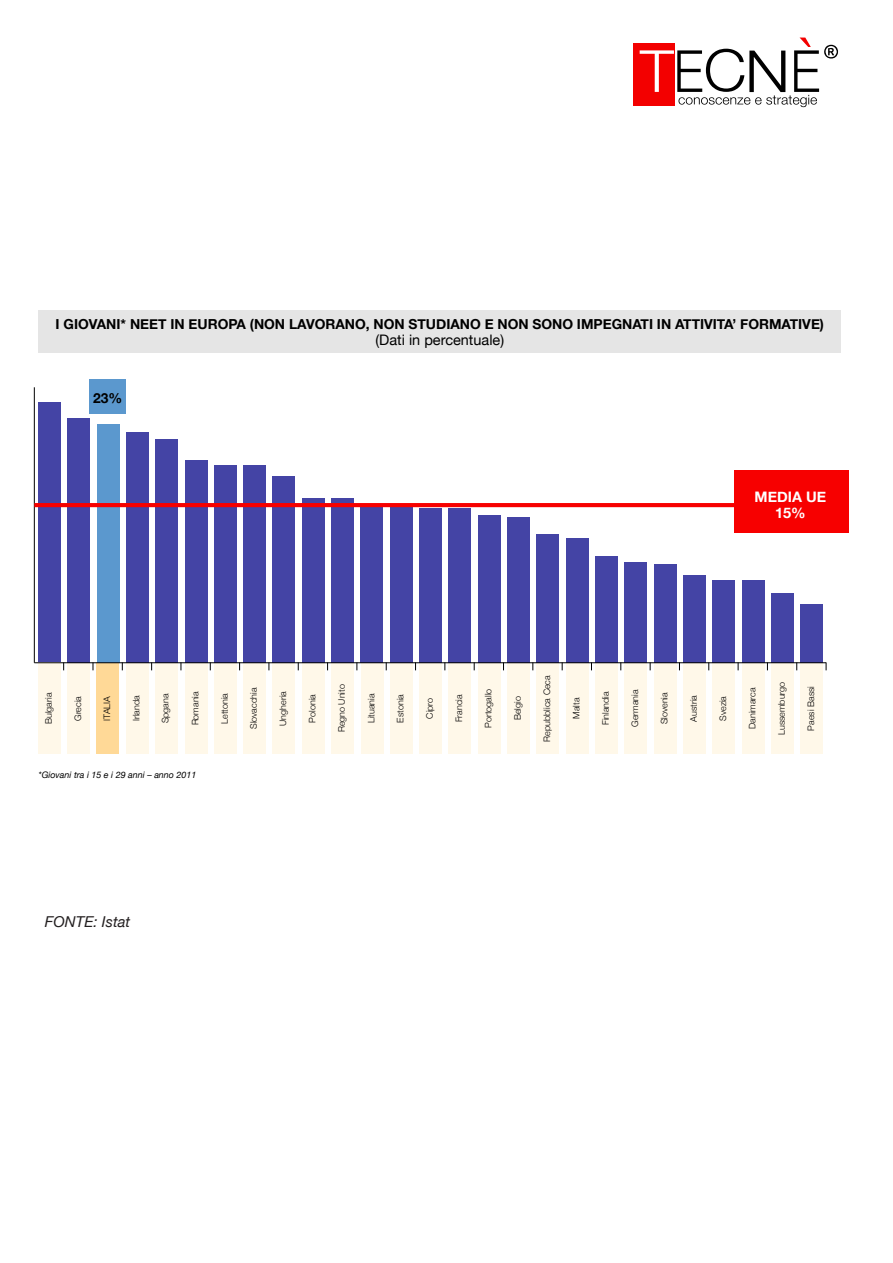
<style>
.page{position:relative;width:893px;height:1263px;background:#fff}
.page>*{position:absolute;margin:0;border:0;box-sizing:border-box;transform-origin:0 0}
.t1{font:italic 15px "Helvetica Neue";color:#231f20}
.t2{font:14.55px "Helvetica Neue";color:#000}
.t3{font:700 14.55px/15.9px "Helvetica Neue";color:#fff;text-align:center}
.t4{font:700 13.8px "Helvetica Neue";color:#000}
.t5{font:300 9px "Helvetica Neue";color:#000}
.t6{font:italic 9px "Helvetica Neue";color:#000}
</style>
<div class="page">
<div style="left:90px;top:379px;width:36px;height:35px;background:#5b98ce"></div>
<div style="left:38px;top:403px;width:23px;height:260px;background:#4444a5"></div>
<div style="left:39px;top:310px;width:802px;height:43px;background:#e5e5e5"></div>
<div style="left:39px;top:663px;width:22px;height:91px;background:#fff8e9"></div>
<hr style="left:34px;top:387px;width:1px;height:276px;background:#000">
<div style="left:68px;top:663px;width:22px;height:91px;background:#fff8e9"></div>
<div style="left:97px;top:663px;width:22px;height:91px;background:#ffd997"></div>
<div style="left:126px;top:663px;width:22px;height:91px;background:#fff8e9"></div>
<div style="left:155px;top:663px;width:22px;height:91px;background:#fff8e9"></div>
<div style="left:185px;top:663px;width:22px;height:91px;background:#fff8e9"></div>
<div style="left:214px;top:663px;width:22px;height:91px;background:#fff8e9"></div>
<div style="left:244px;top:663px;width:22px;height:91px;background:#fff8e9"></div>
<div style="left:273px;top:663px;width:22px;height:91px;background:#fff8e9"></div>
<div style="left:302px;top:663px;width:22px;height:91px;background:#fff8e9"></div>
<div style="left:331px;top:663px;width:22px;height:91px;background:#fff8e9"></div>
<div style="left:361px;top:663px;width:22px;height:91px;background:#fff8e9"></div>
<div style="left:390px;top:663px;width:22px;height:91px;background:#fff8e9"></div>
<div style="left:420px;top:663px;width:22px;height:91px;background:#fff8e9"></div>
<div style="left:449px;top:663px;width:22px;height:91px;background:#fff8e9"></div>
<div style="left:478px;top:663px;width:22px;height:91px;background:#fff8e9"></div>
<div style="left:508px;top:663px;width:22px;height:91px;background:#fff8e9"></div>
<div style="left:537px;top:663px;width:22px;height:91px;background:#fff8e9"></div>
<div style="left:566px;top:663px;width:22px;height:91px;background:#fff8e9"></div>
<div style="left:595px;top:663px;width:23px;height:91px;background:#fff8e9"></div>
<div style="left:625px;top:663px;width:22px;height:91px;background:#fff8e9"></div>
<div style="left:654px;top:663px;width:22px;height:91px;background:#fff8e9"></div>
<div style="left:683px;top:663px;width:22px;height:91px;background:#fff8e9"></div>
<div style="left:713px;top:663px;width:22px;height:91px;background:#fff8e9"></div>
<div style="left:742px;top:663px;width:22px;height:91px;background:#fff8e9"></div>
<div style="left:771px;top:663px;width:22px;height:91px;background:#fff8e9"></div>
<div style="left:801px;top:663px;width:22px;height:91px;background:#fff8e9"></div>
<div style="left:68px;top:418px;width:22px;height:245px;background:#4444a5"></div>
<div style="left:97px;top:424px;width:22px;height:239px;background:#5b98ce"></div>
<div style="left:126px;top:432px;width:23px;height:231px;background:#4444a5"></div>
<div style="left:155px;top:440px;width:23px;height:223px;background:#4444a5"></div>
<div style="left:185px;top:460px;width:22px;height:203px;background:#4444a5"></div>
<div style="left:214px;top:465px;width:22px;height:198px;background:#4444a5"></div>
<div style="left:243px;top:465px;width:23px;height:198px;background:#4444a5"></div>
<div style="left:273px;top:476px;width:22px;height:187px;background:#4444a5"></div>
<div style="left:302px;top:498px;width:22px;height:165px;background:#4444a5"></div>
<div style="left:331px;top:498px;width:23px;height:165px;background:#4444a5"></div>
<div style="left:361px;top:505px;width:22px;height:158px;background:#4444a5"></div>
<div style="left:390px;top:505px;width:22px;height:158px;background:#4444a5"></div>
<div style="left:419px;top:508px;width:23px;height:155px;background:#4444a5"></div>
<div style="left:449px;top:508px;width:22px;height:155px;background:#4444a5"></div>
<div style="left:478px;top:515px;width:22px;height:148px;background:#4444a5"></div>
<div style="left:507px;top:517px;width:23px;height:146px;background:#4444a5"></div>
<div style="left:537px;top:534px;width:22px;height:129px;background:#4444a5"></div>
<div style="left:566px;top:538px;width:22px;height:125px;background:#4444a5"></div>
<div style="left:595px;top:557px;width:23px;height:106px;background:#4444a5"></div>
<div style="left:625px;top:562px;width:22px;height:101px;background:#4444a5"></div>
<div style="left:654px;top:565px;width:22px;height:98px;background:#4444a5"></div>
<div style="left:683px;top:575px;width:23px;height:88px;background:#4444a5"></div>
<div style="left:713px;top:580px;width:22px;height:83px;background:#4444a5"></div>
<div style="left:742px;top:580px;width:22px;height:83px;background:#4444a5"></div>
<div style="left:771px;top:593px;width:23px;height:70px;background:#4444a5"></div>
<div style="left:801px;top:604px;width:22px;height:59px;background:#4444a5"></div>
<hr style="left:34px;top:662px;width:792px;height:1px;background:#000">
<hr style="left:34px;top:503px;width:813px;height:4px;background:#f70000">
<div style="left:734px;top:471px;width:114px;height:62px;background:#f70000"></div>
<div style="left:634px;top:43px;width:41px;height:63px;background:#f30000"></div>
<svg style="left:640px;top:38px;width:198px;height:69px"></svg>
<h3 class="t4" style="left:56px;top:312px;width:770px">I GIOVANI* NEET IN EUROPA (NON LAVORANO, NON STUDIANO E NON SONO IMPEGNATI IN ATTIVITA’ FORMATIVE)</h3>
<h2 class="t2" style="left:376px;top:327px;width:130px">(Dati in percentuale)</h2>
<h3 class="t4" style="left:93px;top:385px;width:31px">23%</h3>
<h2 class="t3" style="left:755px;top:488px;width:73px">MEDIA UE<br>15%</h2>
<p class="t5" style="left:41px;top:724px;width:33px;rotate:-90deg">Bulgaria</p>
<p class="t5" style="left:71px;top:721px;width:26px;rotate:-90deg">Grecia</p>
<p class="t5" style="left:100px;top:721px;width:26px;rotate:-90deg">ITALIA</p>
<p class="t5" style="left:129px;top:721px;width:27px;rotate:-90deg">Irlanda</p>
<p class="t5" style="left:158px;top:723px;width:31px;rotate:-90deg">Spgana</p>
<p class="t5" style="left:188px;top:725px;width:36px;rotate:-90deg">Romania</p>
<p class="t5" style="left:217px;top:724px;width:32px;rotate:-90deg">Lettonia</p>
<p class="t5" style="left:246px;top:729px;width:43px;rotate:-90deg">Slovacchia</p>
<p class="t5" style="left:276px;top:726px;width:36px;rotate:-90deg">Ungheria</p>
<p class="t5" style="left:305px;top:722px;width:30px;rotate:-90deg">Polonia</p>
<p class="t5" style="left:334px;top:732px;width:50px;rotate:-90deg">Regno Unito</p>
<p class="t5" style="left:364px;top:723px;width:31px;rotate:-90deg">Lituania</p>
<p class="t5" style="left:393px;top:722px;width:30px;rotate:-90deg">Estonia</p>
<p class="t5" style="left:422px;top:719px;width:22px;rotate:-90deg">Cipro</p>
<p class="t5" style="left:452px;top:722px;width:30px;rotate:-90deg">Francia</p>
<p class="t5" style="left:481px;top:728px;width:41px;rotate:-90deg">Portogallo</p>
<p class="t5" style="left:510px;top:720px;width:25px;rotate:-90deg">Belgio</p>
<p class="t6" style="left:39px;top:767px;width:160px">*Giovani tra i 15 e i 29 anni – anno 2011</p>
<p class="t5" style="left:540px;top:741px;width:68px;rotate:-90deg">Repubblica Ceca</p>
<p class="t5" style="left:569px;top:719px;width:23px;rotate:-90deg">Malta</p>
<p class="t5" style="left:598px;top:725px;width:35px;rotate:-90deg">Finlandia</p>
<p class="t5" style="left:628px;top:727px;width:39px;rotate:-90deg">Germania</p>
<p class="t5" style="left:657px;top:724px;width:34px;rotate:-90deg">Slovenia</p>
<p class="t5" style="left:686px;top:722px;width:28px;rotate:-90deg">Austria</p>
<p class="t5" style="left:716px;top:721px;width:26px;rotate:-90deg">Svezia</p>
<p class="t5" style="left:745px;top:729px;width:43px;rotate:-90deg">Danimarca</p>
<p class="t5" style="left:774px;top:735px;width:55px;rotate:-90deg">Lussemburgo</p>
<p class="t5" style="left:804px;top:730px;width:46px;rotate:-90deg">Paesi Bassi</p>
<h1 class="t1" style="left:45px;top:909px;width:87px">FONTE: Istat</h1>
</div>
